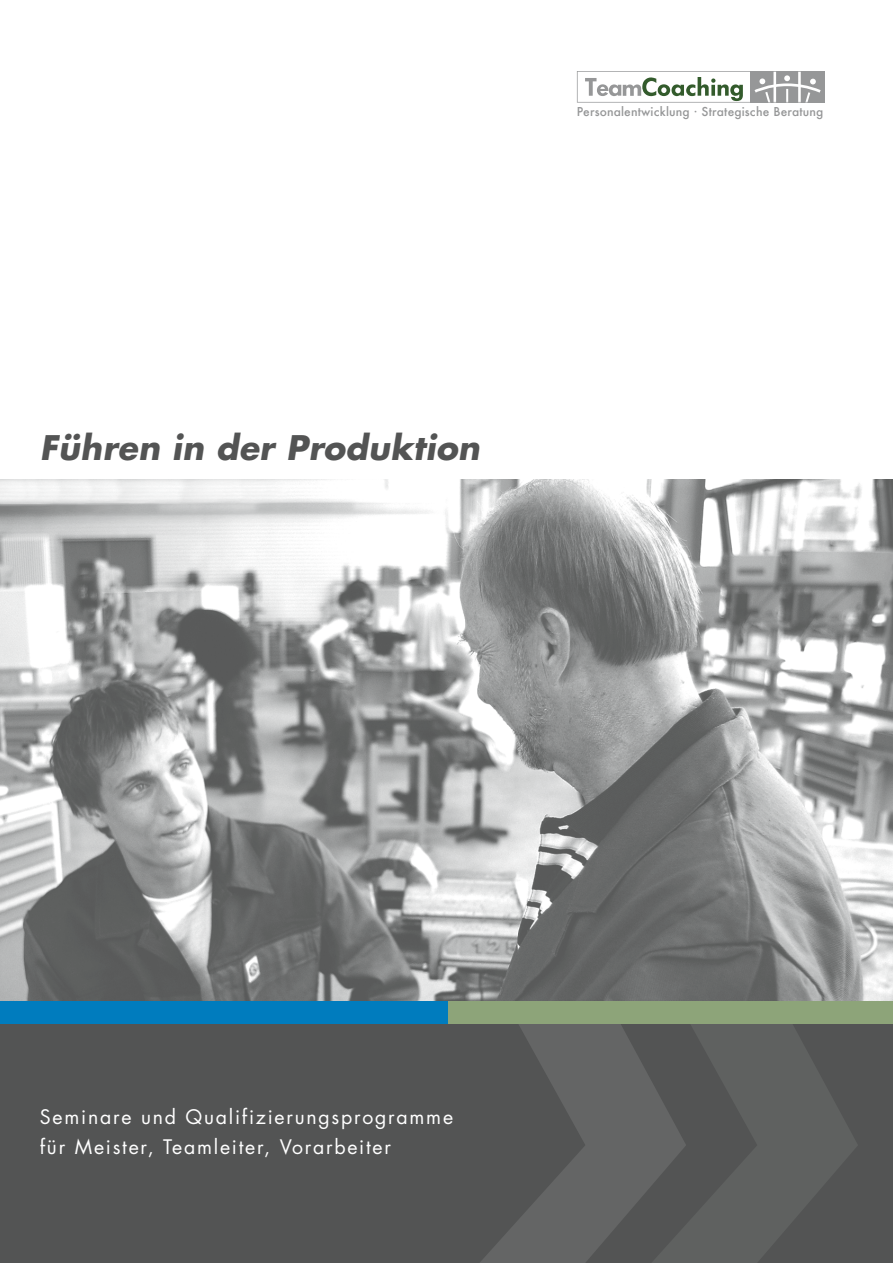
<style>
.page{position:relative;width:893px;height:1263px;background:#fff}
.page>*{position:absolute;margin:0;border:0;box-sizing:border-box;transform-origin:0 0}
.t1{font:italic 700 33px "Futura";letter-spacing:.01em;color:#535454}
.t2{font:19.5px/29.2px "Futura";letter-spacing:.09em;color:#fff}
.t3{font:500 12px "Futura";letter-spacing:.01em;color:#969798}
</style>
<div class="page">
<div style="left:0;top:1023px;width:893px;height:240px;background:#535454"></div>
<svg style="left:480px;top:1024px;width:171px;height:239px;fill:#646565"></svg>
<svg style="left:651px;top:1024px;width:206px;height:239px;fill:#5f6160"></svg>
<img style="left:0;top:479px;width:893px;height:522px">
<svg style="left:577px;top:71px;width:247px;height:32px"></svg>
<div style="left:0;top:1001px;width:448px;height:23px;background:#007cbe"></div>
<div style="left:448px;top:1001px;width:445px;height:23px;background:#8da479"></div>
<p class="t3" style="left:577px;top:103px;width:248px">Personalentwicklung · Strategische Beratung</p>
<h1 class="t1" style="left:40px;top:425px;width:441px">Führen in der Produktion</h1>
<p class="t2" style="left:40px;top:1102px;width:415px">Seminare und Qualifizierungsprogramme für Meister, Teamleiter, Vorarbeiter</p>
</div>
